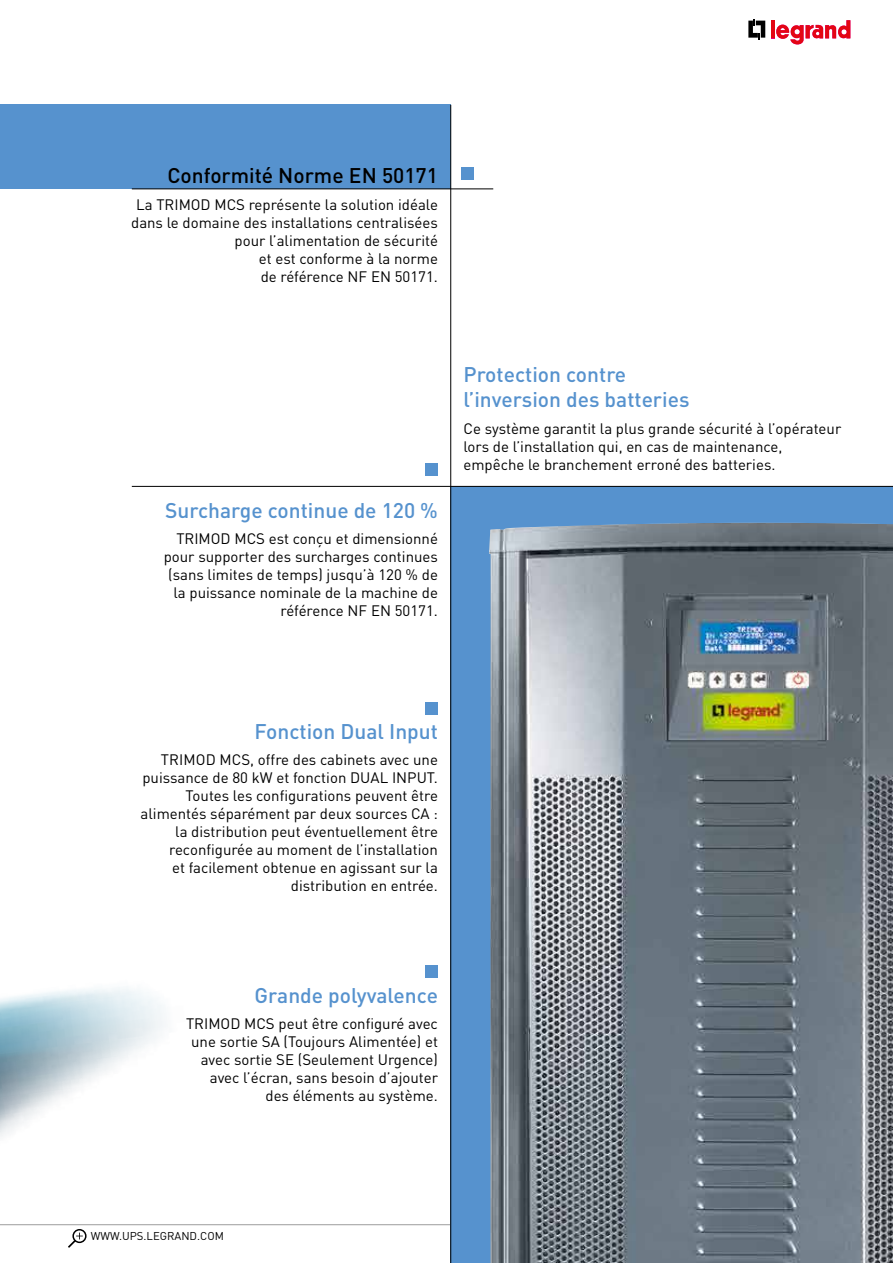
<style>
.page{position:relative;width:893px;height:1263px;background:#fff}
.page>*{position:absolute;margin:0;border:0;box-sizing:border-box;transform-origin:0 0}
.t1{font:500 21px/25.5px "DIN Pro";color:#5692ce}
.t2{font:500 21px "DIN Pro";color:#000}
.t3{font:15px/18px "DIN Pro";color:#000;text-align:right}
.t4{font:11.25px "DIN Pro";color:#000}
</style>
<div class="page">
<hr style="left:0;top:1224px;width:779px;height:1px;background:#9d9d9c">
<svg style="left:748px;top:19px;width:17px;height:20px"></svg>
<hr style="left:771px;top:20px;width:4px;height:18px;background:#e30613">
<svg style="left:776px;top:20px;width:74px;height:25px"></svg>
<div style="left:451px;top:486px;width:442px;height:777px;background:#5692ce"></div>
<div style="left:0;top:105px;width:451px;height:84px;background:#5692ce"></div>
<img style="left:0;top:987px;width:311px;height:258px">
<img style="left:0;top:1035px;width:20px;height:160px">
<hr style="left:132px;top:189px;width:361px;height:1px;background:#000">
<hr style="left:132px;top:486px;width:761px;height:1px;background:#000">
<div style="left:425px;top:463px;width:13px;height:13px;background:#5692ce"></div>
<div style="left:425px;top:702px;width:13px;height:12px;background:#5692ce"></div>
<div style="left:425px;top:965px;width:13px;height:13px;background:#5692ce"></div>
<div style="left:461px;top:167px;width:13px;height:13px;background:#5692ce"></div>
<img style="left:489px;top:523px;width:404px;height:740px">
<hr style="left:450px;top:105px;width:1px;height:1158px;background:#000">
<h1 class="t2" style="left:167px;top:161px;width:272px">Conformité Norme EN 50171</h1>
<p class="t3" style="left:131px;top:195px;width:308px">La TRIMOD MCS représente la solution idéale dans le domaine des installations centralisées pour l’alimentation de sécurité<br>et est conforme à la norme<br>de référence NF EN 50171.</p>
<h1 class="t1" style="left:165px;top:497px;width:274px">Surcharge continue de 120 %</h1>
<p class="t3" style="left:164px;top:529px;width:276px">TRIMOD MCS est conçu et dimensionné pour supporter des surcharges continues (sans limites de temps) jusqu’à 120 % de la puissance nominale de la machine de référence NF EN 50171.</p>
<h1 class="t1" style="left:463px;top:361px;width:228px">Protection contre l’inversion des batteries</h1>
<p class="t3" style="left:463px;top:419px;width:379px;text-align:left">Ce système garantit la plus grande sécurité à l’opérateur lors de l’installation qui, en cas de maintenance, empêche le branchement erroné des batteries.</p>
<h1 class="t1" style="left:255px;top:718px;width:185px">Fonction Dual Input</h1>
<p class="t3" style="left:141px;top:750px;width:299px">TRIMOD MCS, offre des cabinets avec une puissance de 80 kW et fonction DUAL INPUT.<br>Toutes les configurations peuvent être alimentés séparément par deux sources CA : la distribution peut éventuellement être reconfigurée au moment de l’installation<br>et facilement obtenue en agissant sur la distribution en entrée.</p>
<h1 class="t1" style="left:255px;top:981px;width:185px">Grande polyvalence</h1>
<p class="t3" style="left:186px;top:1014px;width:253px">TRIMOD MCS peut être configuré avec une sortie SA (Toujours Alimentée) et avec sortie SE (Seulement Urgence) avec l’écran, sans besoin d’ajouter des éléments au système.</p>
<p class="t4" style="left:91px;top:1228px;width:134px">WWW.UPS.LEGRAND.COM</p>
</div>
